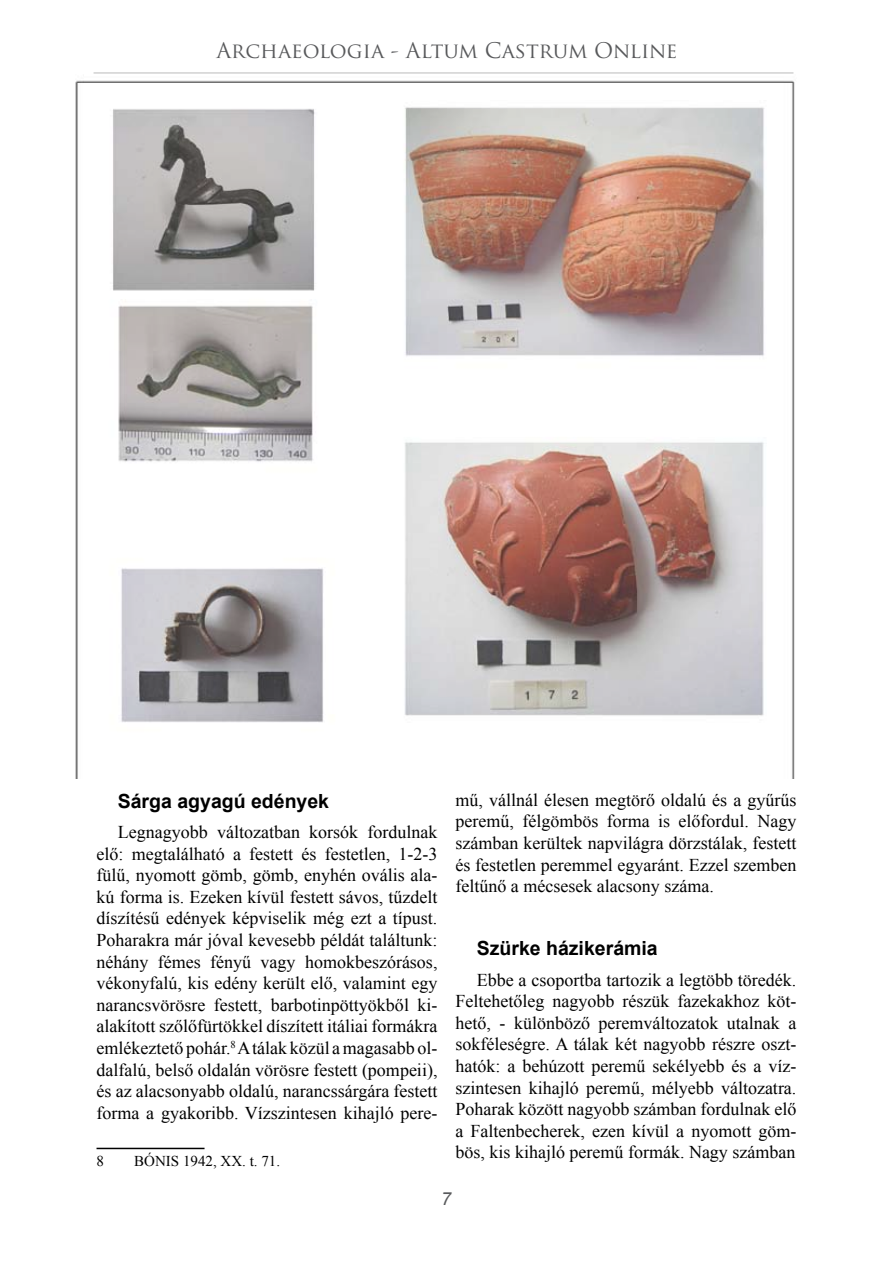
<style>
.page{position:relative;width:893px;height:1263px;background:#fff}
.page>*{position:absolute;margin:0;border:0;box-sizing:border-box;transform-origin:0 0}
.t1{font:21px "Trajan Pro";color:#58595b}
.t2{font:700 19.5px "Arial";color:#000}
.t3{font:18px/21.6px "Times New Roman";color:#000;text-align:justify}
.t4{font:italic 18px "Arial";color:#58595b}
.t5{font:15px "Times New Roman";color:#000}
</style>
<div class="page">
<hr style="left:97px;top:1148px;width:108px;height:1px;background:#000">
<img style="left:75px;top:72px;width:720px;height:706px">
<p class="t1" style="left:216px;top:37px;width:463px">Archaeologia - Altum Castrum Online</p>
<p class="t2" style="left:118px;top:788px;width:213px">Sárga agyagú edények</p>
<p class="t3" style="left:97px;top:821px;width:342px;text-indent:21px">Legnagyobb változatban korsók fordulnak elő: megtalálható a festett és festetlen, 1-2-3 fülű, nyomott gömb, gömb, enyhén ovális ala&shy;kú forma is. Ezeken kívül festett sávos, tűzdelt díszítésű edények képviselik még ezt a típust.<br>Poharakra már jóval kevesebb példát találtunk: néhány fémes fényű vagy homokbeszórásos, vékonyfalú, kis edény került elő, valamint egy narancsvörösre festett, barbotinpöttyökből ki&shy;alakított szőlőfürtökkel díszített itáliai formákra emlékeztető pohár.<sup>8</sup> A tálak közül a magasabb ol&shy;dalfalú, belső oldalán vörösre festett (pompeii), és az alacsonyabb oldalú, narancssárgára festett forma a gyakoribb. Vízszintesen kihajló pere-</p>
<p class="t5" style="left:97px;top:1151px;width:9px">8</p>
<p class="t5" style="left:134px;top:1151px;width:147px">BÓNIS 1942, XX. t. 71.</p>
<p class="t3" style="left:455px;top:789px;width:342px">mű, vállnál élesen megtörő oldalú és a gyűrűs peremű, félgömbös forma is előfordul. Nagy számban kerültek napvilágra dörzstálak, festett és festetlen peremmel egyaránt. Ezzel szemben feltűnő a mécsesek alacsony száma.</p>
<p class="t2" style="left:477px;top:935px;width:182px">Szürke házikerámia</p>
<p class="t3" style="left:455px;top:968px;width:342px;text-indent:21px">Ebbe a csoportba tartozik a legtöbb töredék.<br>Feltehetőleg nagyobb részük fazekakhoz köt&shy;hető, - különböző peremváltozatok utalnak a sokféleségre. A tálak két nagyobb részre oszt&shy;hatók: a behúzott peremű sekélyebb és a víz&shy;szintesen kihajló peremű, mélyebb változatra.<br>Poharak között nagyobb számban fordulnak elő a Faltenbecherek, ezen kívül a nyomott göm&shy;bös, kis kihajló peremű formák. Nagy számban</p>
<p class="t4" style="left:441px;top:1187px;width:12px">7</p>
</div>
